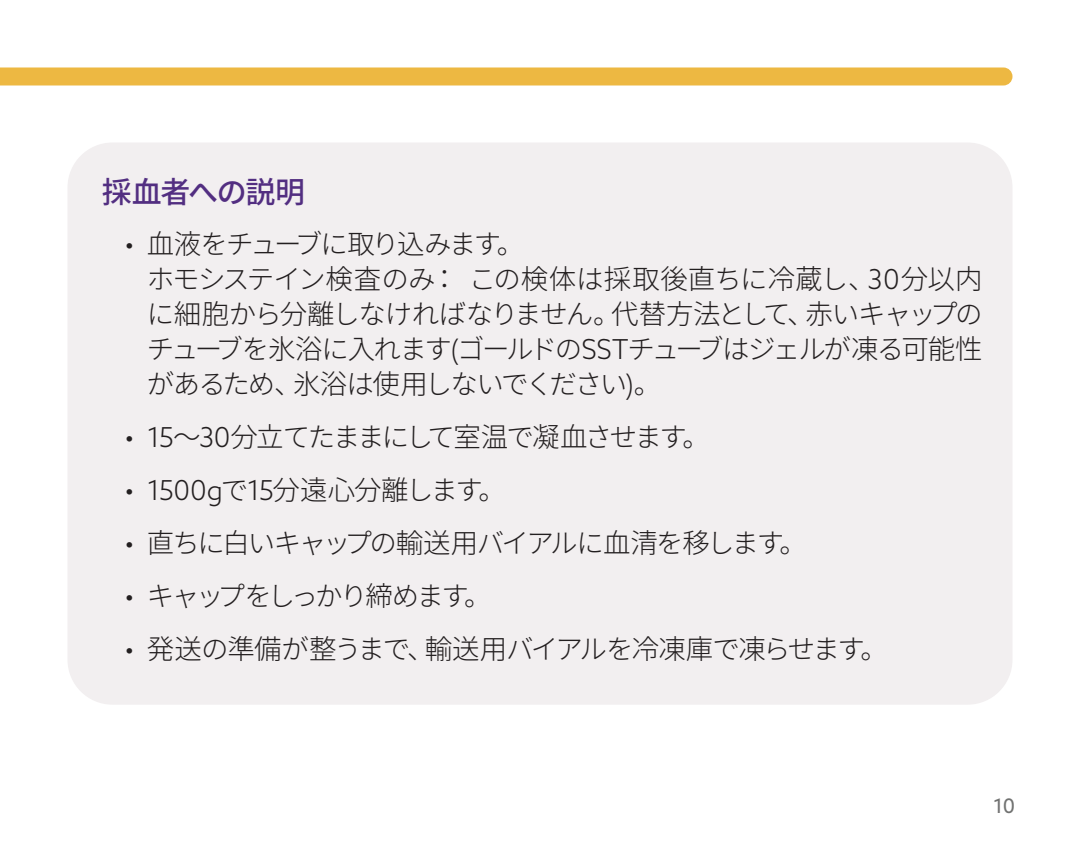
<style>
.page{position:relative;width:1080px;height:855px;background:#fff}
.page>*{position:absolute;margin:0;border:0;box-sizing:border-box;transform-origin:0 0}
.MDX_Paragraph_Style{font:500 30px "Noto Sans CJ Kjp";letter-spacing:-.045em;color:#522e81}
.t1{font:300 27.5px/35px "Noto Sans CJ Kjp";letter-spacing:-.065em;color:#231f20}
.t2{font:300 27.5px "Noto Sans CJ Kjp";letter-spacing:-.085em;color:#231f20}
.t3{font:300 27.5px "Noto Sans CJ Kjp";letter-spacing:-.045em;color:#231f20}
.t4{font:300 27.5px "Noto Sans CJ Kjp";letter-spacing:-.1em;color:#231f20}
.t5{font:20px "Azo Sans";color:#717271}
.s1{font-family:"Azo Sans"}
</style>
<div class="page">
<div style="left:68px;top:142px;width:944px;height:563px;background:#f2eff0;border-radius:45px"></div>
<div style="left:0;top:68px;width:1013px;height:17px;background:#edb842"></div>
<p class="MDX_Paragraph_Style" style="left:102px;top:175px;width:205px">採血者への説明</p>
<p class="t1" style="left:147px;top:227px;width:838px;text-indent:-22px"><span class="s1">•</span> 血液をチューブに取り込みます。<br>ホモシステイン検査のみ：この検体は採取後直ちに冷蔵し、<span class="s1">30</span>分以内に細胞から分離しなければなりません。代替方法として、赤いキャップのチューブを氷浴に入れます<span class="s1">(</span>ゴールドの<span class="s1">SST</span>チューブはジェルが凍る可能性があるため、氷浴は使用しないでください<span class="s1">)</span>。</p>
<p class="t2" style="left:124px;top:421px;width:587px"><span class="s1">• 15</span>～<span class="s1">30</span>分立てたままにして室温で凝血させます。</p>
<p class="t3" style="left:124px;top:474px;width:383px"><span class="s1">• 1500g</span>で<span class="s1">15</span>分遠心分離します。</p>
<p class="t2" style="left:124px;top:527px;width:684px"><span class="s1">•</span> 直ちに白いキャップの輸送用バイアルに血清を移します。</p>
<p class="t4" style="left:124px;top:580px;width:369px"><span class="s1">•</span> キャップをしっかり締めます。</p>
<p class="t1" style="left:124px;top:632px;width:765px"><span class="s1">•</span> 発送の準備が整うまで、輸送用バイアルを冷凍庫で凍らせます。</p>
<p class="t5" style="left:993px;top:793px;width:24px">10</p>
</div>
